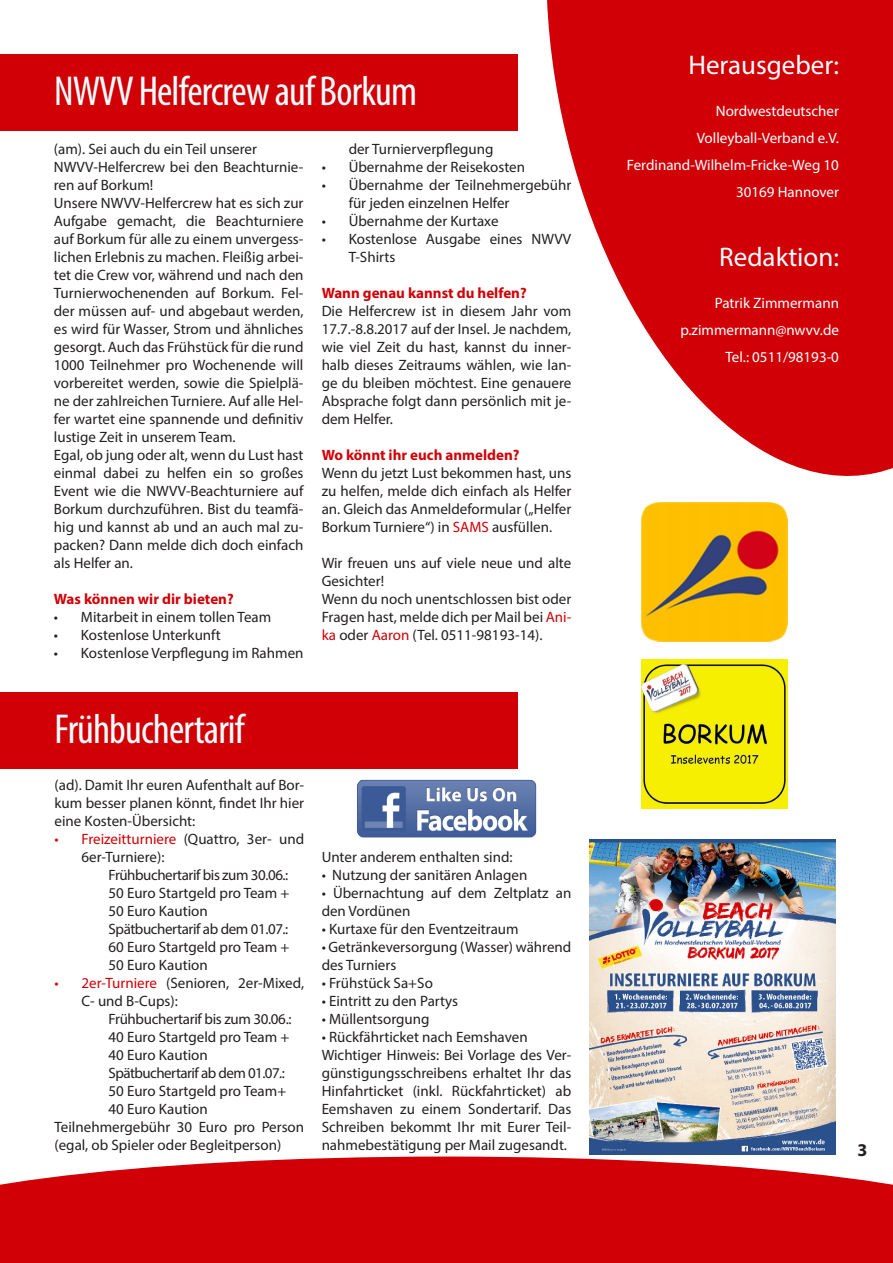
<style>
.page{position:relative;width:893px;height:1263px;background:#fff}
.page>*{position:absolute;margin:0;border:0;box-sizing:border-box;transform-origin:0 0}
.t1{font:condensed 42px "Myriad Pro";letter-spacing:-.02em;color:#fff}
.t2{font:27px "Myriad Pro";color:#fff}
.t3{font:700 18px "Myriad Pro";color:#231f20}
.t4{font:15px/18px "Myriad Pro";color:#231f20;text-align:justify}
.t5{font:15px "Myriad Pro";color:#fff}
.t6{font:700 15px "Myriad Pro";color:#d10007}
.s1{color:#d10007}
</style>
<div class="page">
<div style="left:1px;top:692px;width:517px;height:77px;background:#d10007"></div>
<svg style="left:517px;top:0;width:376px;height:476px;fill:#d10007"></svg>
<img style="left:357px;top:780px;width:180px;height:57px">
<img style="left:641px;top:659px;width:146px;height:149px">
<div style="left:0;top:54px;width:517px;height:77px;background:#d10007"></div>
<img style="left:589px;top:840px;width:246px;height:314px">
<svg style="left:0;top:1156px;width:893px;height:107px;background:#d4151c"></svg>
<img style="left:641px;top:503px;width:146px;height:139px">
<p class="t1" style="left:54px;top:65px;width:365px">NWVV Helfercrew auf Borkum</p>
<p class="t4" style="left:54px;top:140px;width:205px">(am). Sei auch du ein Teil unserer</p>
<p class="t4" style="left:54px;top:158px;width:251px">NWVV-Helfercrew bei den Beachturnie&shy;ren auf Borkum!</p>
<p class="t4" style="left:54px;top:194px;width:251px">Unsere NWVV-Helfercrew hat es sich zur Aufgabe gemacht, die Beachturniere auf Borkum für alle zu einem unvergess&shy;lichen Erlebnis zu machen. Fleißig arbei&shy;tet die Crew vor, während und nach den Turnierwochenenden auf Borkum. Fel&shy;der müssen auf- und abgebaut werden, es wird für Wasser, Strom und ähnliches gesorgt. Auch das Frühstück für die rund 1000 Teilnehmer pro Wochenende will vorbereitet werden, sowie die Spielplä&shy;ne der zahlreichen Turniere. Auf alle Hel&shy;fer wartet eine spannende und definitiv lustige Zeit in unserem Team.</p>
<p class="t4" style="left:54px;top:446px;width:251px">Egal, ob jung oder alt, wenn du Lust hast einmal dabei zu helfen ein so großes Event wie die NWVV-Beachturniere auf Borkum durchzuführen. Bist du teamfä&shy;hig und kannst ab und an auch mal zu&shy;packen? Dann melde dich doch einfach als Helfer an.</p>
<p class="t6" style="left:54px;top:589px;width:181px">Was können wir dir bieten?</p>
<p class="t4" style="left:54px;top:608px;width:219px">• Mitarbeit in einem tollen Team</p>
<p class="t4" style="left:54px;top:626px;width:168px">• Kostenlose Unterkunft</p>
<p class="t4" style="left:54px;top:644px;width:251px">• Kostenlose Verpflegung im Rahmen</p>
<p class="t4" style="left:349px;top:140px;width:146px">der Turnierverpflegung</p>
<p class="t4" style="left:322px;top:158px;width:205px">• Übernahme der Reisekosten</p>
<p class="t4" style="left:349px;top:176px;width:224px;text-indent:-27px">• Übernahme der Teilnehmergebühr für jeden einzelnen Helfer</p>
<p class="t4" style="left:322px;top:212px;width:178px">• Übernahme der Kurtaxe</p>
<p class="t4" style="left:349px;top:230px;width:224px;text-indent:-27px">• Kostenlose Ausgabe eines NWVV<br>T-Shirts</p>
<p class="t6" style="left:322px;top:283px;width:207px">Wann genau kannst du helfen?</p>
<p class="t4" style="left:322px;top:302px;width:251px">Die Helfercrew ist in diesem Jahr vom 17.7.-8.8.2017 auf der Insel. Je nachdem, wie viel Zeit du hast, kannst du inner&shy;halb dieses Zeitraums wählen, wie lan&shy;ge du bleiben möchtest. Eine genauere Absprache folgt dann persönlich mit je&shy;dem Helfer.</p>
<p class="t6" style="left:322px;top:445px;width:199px">Wo könnt ihr euch anmelden?</p>
<p class="t4" style="left:322px;top:464px;width:251px">Wenn du jetzt Lust bekommen hast, uns zu helfen, melde dich einfach als Helfer an. Gleich das Anmeldeformular („Helfer Borkum Turniere“) in <span class="s1">SAMS</span> ausfüllen.</p>
<p class="t4" style="left:322px;top:554px;width:251px">Wir freuen uns auf viele neue und alte<br>Gesichter!</p>
<p class="t4" style="left:322px;top:590px;width:251px">Wenn du noch unentschlossen bist oder Fragen hast, melde dich per Mail bei <span class="s1">Ani&shy;ka</span> oder <span class="s1">Aaron</span> (Tel. 0511-98193-14).</p>
<p class="t1" style="left:55px;top:704px;width:191px">Frühbuchertarif</p>
<p class="t4" style="left:55px;top:776px;width:251px">(ad). Damit Ihr euren Aufenthalt auf Bor&shy;kum besser planen könnt, findet Ihr hier eine Kosten-Übersicht:</p>
<p class="t4" style="left:82px;top:830px;width:224px;text-indent:-27px"><span class="s1">• Freizeitturniere</span> (Quattro, 3er- und<br>6er-Turniere):</p>
<p class="t4" style="left:109px;top:866px;width:182px">Frühbuchertarif bis zum 30.06.:<br>50 Euro Startgeld pro Team + 50 Euro Kaution</p>
<p class="t4" style="left:109px;top:920px;width:182px">Spätbuchertarif ab dem 01.07.:<br>60 Euro Startgeld pro Team + 50 Euro Kaution</p>
<p class="t4" style="left:82px;top:974px;width:224px;text-indent:-27px"><span class="s1">• 2er-Turniere</span> (Senioren, 2er-Mixed,<br>C- und B-Cups):</p>
<p class="t4" style="left:109px;top:1010px;width:184px;text-align:left">Frühbuchertarif bis zum 30.06.:<br>40 Euro Startgeld pro Team +<br>40 Euro Kaution</p>
<p class="t4" style="left:109px;top:1064px;width:179px">Spätbuchertarif ab dem 01.07.:<br>50 Euro Startgeld pro Team+ 40 Euro Kaution</p>
<p class="t4" style="left:55px;top:1118px;width:251px">Teilnehmergebühr 30 Euro pro Person (egal, ob Spieler oder Begleitperson)</p>
<p class="t4" style="left:322px;top:848px;width:193px">Unter anderem enthalten sind:</p>
<p class="t4" style="left:322px;top:866px;width:207px">• Nutzung der sanitären Anlagen</p>
<p class="t4" style="left:322px;top:884px;width:251px">• Übernachtung auf dem Zeltplatz an den Vordünen</p>
<p class="t4" style="left:322px;top:920px;width:199px">• Kurtaxe für den Eventzeitraum</p>
<p class="t4" style="left:322px;top:938px;width:251px">• Getränkeversorgung (Wasser) während des Turniers</p>
<p class="t4" style="left:322px;top:974px;width:113px">• Frühstück Sa+So</p>
<p class="t4" style="left:322px;top:992px;width:138px">• Eintritt zu den Partys</p>
<p class="t4" style="left:322px;top:1010px;width:109px">• Müllentsorgung</p>
<p class="t4" style="left:322px;top:1028px;width:207px">• Rückfährticket nach Eemshaven</p>
<p class="t4" style="left:322px;top:1046px;width:251px">Wichtiger Hinweis: Bei Vorlage des Ver&shy;günstigungsschreibens erhaltet Ihr das Hinfahrticket (inkl. Rückfahrticket) ab Eemshaven zu einem Sondertarif. Das Schreiben bekommt Ihr mit Eurer Teil&shy;nahmebestätigung per Mail zugesandt.</p>
<p class="t2" style="left:688px;top:49px;width:152px">Herausgeber:</p>
<p class="t5" style="left:716px;top:102px;width:125px">Nordwestdeutscher</p>
<p class="t5" style="left:697px;top:129px;width:144px">Volleyball-Verband e.V.</p>
<p class="t5" style="left:627px;top:156px;width:214px">Ferdinand-Wilhelm-Fricke-Weg 10</p>
<p class="t5" style="left:736px;top:183px;width:104px">30169 Hannover</p>
<p class="t2" style="left:719px;top:241px;width:121px">Redaktion:</p>
<p class="t5" style="left:715px;top:294px;width:126px">Patrik Zimmermann</p>
<p class="t5" style="left:680px;top:321px;width:160px">p.zimmermann@nwvv.de</p>
<p class="t5" style="left:726px;top:348px;width:115px">Tel.: 0511/98193-0</p>
<p class="t3" style="left:857px;top:1138px;width:11px">3</p>
</div>
